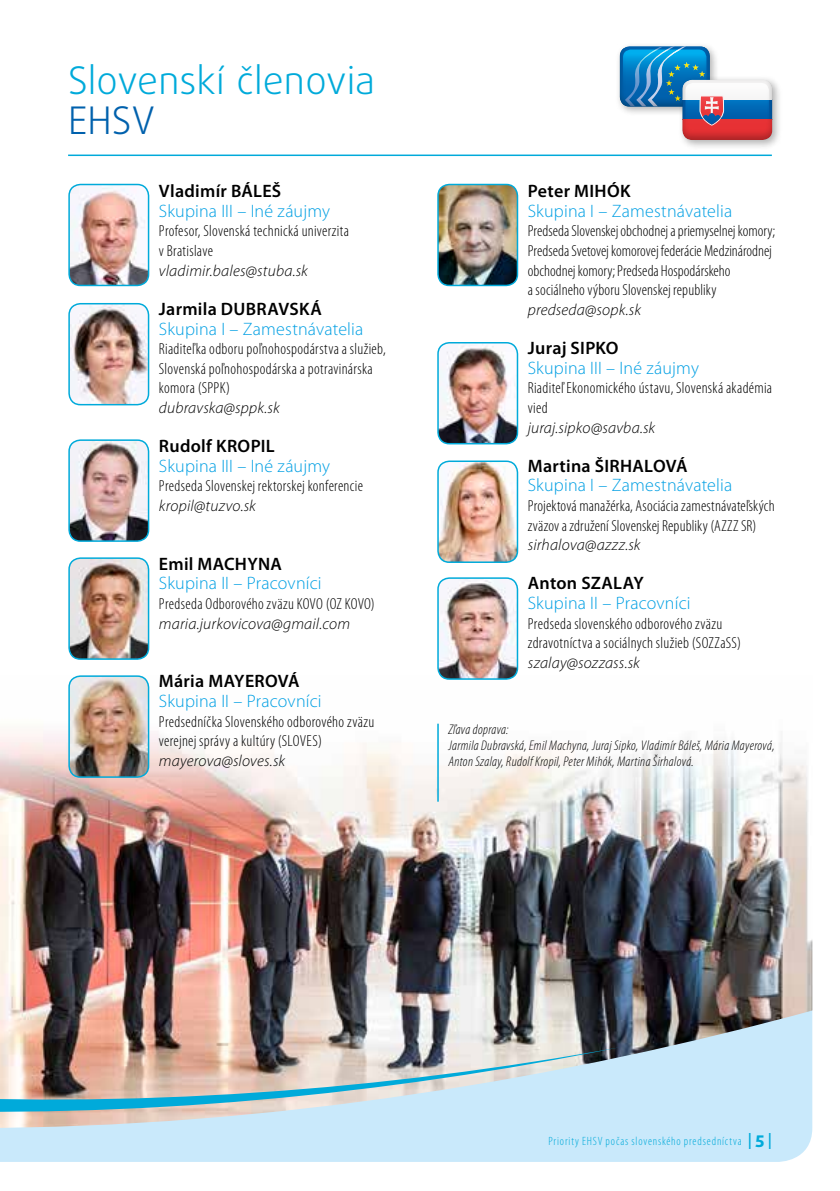
<style>
.page{position:relative;width:840px;height:1191px;background:#fff}
.page>*{position:absolute;margin:0;border:0;box-sizing:border-box;transform-origin:0 0}
.t1{font:300 38px "Daxline Pro";color:#00aada}
.t2{font:300 38px "Daxline Pro";color:#0061ad}
.t3{font:300 18px "Myriad Pro";letter-spacing:.01em;color:#009fe3}
.t4{font:600 18px "Myriad Pro";letter-spacing:.015em;color:#000}
.t5{font:300 condensed 16px/19.6px "Myriad Pro";letter-spacing:.015em;color:#000}
.t6{font:italic 300 16px "Myriad Pro";letter-spacing:.015em;color:#000}
.t7{font:italic 300 condensed 14px/16px "Myriad Pro";letter-spacing:.02em;color:#000}
.t8{font:300 condensed 12px "Myriad Pro";letter-spacing:.07em;color:#00aada}
.s1{font-weight:600;font-stretch:normal;font-size:16px}
.s2{font-family:"Daxline Pro";font-weight:800;font-stretch:normal;font-size:16px}
</style>
<div class="page">
<img style="left:0;top:45px;width:813px;height:1117px">
<h1 class="t1" style="left:68px;top:56px;width:308px">Slovenskí členovia</h1>
<h1 class="t2" style="left:68px;top:96px;width:88px">EHSV</h1>
<p class="t4" style="left:159px;top:181px;width:124px">Vladimír BÁLEŠ</p>
<p class="t3" style="left:159px;top:201px;width:172px">Skupina III – Iné záujmy</p>
<p class="t5" style="left:159px;top:222px;width:192px">Profesor, Slovenská technická univerzita v Bratislave</p>
<p class="t6" style="left:159px;top:262px;width:150px">vladimir.bales@stuba.sk</p>
<p class="t4" style="left:159px;top:299px;width:164px">Jarmila DUBRAVSKÁ</p>
<p class="t3" style="left:159px;top:318px;width:206px">Skupina I – Zamestnávatelia</p>
<p class="t5" style="left:159px;top:339px;width:228px">Riaditeľka odboru poľnohospodárstva a služieb,<br>Slovenská poľnohospodárska a potravinárska komora (SPPK)</p>
<p class="t6" style="left:159px;top:399px;width:122px">dubravska@sppk.sk</p>
<p class="t4" style="left:159px;top:436px;width:117px">Rudolf KROPIL</p>
<p class="t3" style="left:159px;top:456px;width:172px">Skupina III – Iné záujmy</p>
<p class="t5" style="left:159px;top:476px;width:205px">Predseda Slovenskej rektorskej konferencie</p>
<p class="t6" style="left:159px;top:497px;width:98px">kropil@tuzvo.sk</p>
<p class="t4" style="left:159px;top:554px;width:124px">Emil MACHYNA</p>
<p class="t3" style="left:159px;top:573px;width:164px">Skupina II – Pracovníci</p>
<p class="t5" style="left:159px;top:594px;width:217px">Predseda Odborového zväzu KOVO (OZ KOVO)</p>
<p class="t6" style="left:159px;top:615px;width:192px">maria.jurkovicova@gmail.com</p>
<p class="t4" style="left:159px;top:671px;width:142px">Mária MAYEROVÁ</p>
<p class="t3" style="left:159px;top:691px;width:164px">Skupina II – Pracovníci</p>
<p class="t5" style="left:159px;top:712px;width:217px">Predsedníčka Slovenského odborového zväzu verejnej správy a kultúry (SLOVES)</p>
<p class="t6" style="left:159px;top:752px;width:128px">mayerova@sloves.sk</p>
<p class="t4" style="left:527px;top:181px;width:104px">Peter MIHÓK</p>
<p class="t3" style="left:527px;top:201px;width:206px">Skupina I – Zamestnávatelia</p>
<p class="t5" style="left:527px;top:222px;width:249px">Predseda Slovenskej obchodnej a priemyselnej komory; Predseda Svetovej komorovej federácie Medzinárodnej obchodnej komory; Predseda Hospodárskeho<br>a sociálneho výboru Slovenskej republiky</p>
<p class="t6" style="left:527px;top:301px;width:114px">predseda@sopk.sk</p>
<p class="t4" style="left:527px;top:338px;width:92px">Juraj SIPKO</p>
<p class="t3" style="left:527px;top:358px;width:172px">Skupina III – Iné záujmy</p>
<p class="t5" style="left:527px;top:378px;width:246px">Riaditeľ Ekonomického ústavu, Slovenská akadémia vied</p>
<p class="t6" style="left:527px;top:419px;width:129px">juraj.sipko@savba.sk</p>
<p class="t4" style="left:527px;top:456px;width:161px">Martina ŠIRHALOVÁ</p>
<p class="t3" style="left:527px;top:475px;width:206px">Skupina I – Zamestnávatelia</p>
<p class="t5" style="left:527px;top:496px;width:248px">Projektová manažérka, Asociácia zamestnávateľských zväzov a združení Slovenskej Republiky (AZZZ SR)</p>
<p class="t6" style="left:527px;top:536px;width:114px">sirhalova@azzz.sk</p>
<p class="t4" style="left:527px;top:573px;width:117px">Anton SZALAY</p>
<p class="t3" style="left:527px;top:593px;width:164px">Skupina II – Pracovníci</p>
<p class="t5" style="left:527px;top:614px;width:215px">Predseda slovenského odborového zväzu zdravotníctva a sociálnych služieb (SOZZaSS)</p>
<p class="t6" style="left:527px;top:654px;width:113px">szalay@sozzass.sk</p>
<p class="t7" style="left:448px;top:722px;width:327px">Zľava doprava:<br>Jarmila Dubravská, Emil Machyna, Juraj Sipko, Vladimír Báleš, Mária Mayerová,<br>Anton Szalay, Rudolf Kropil, Peter Mihók, Martina Širhalová.</p>
<p class="t8" style="left:548px;top:1134px;width:225px">Priority EHSV počas slovenského predsedníctva <span class="s1">|</span> <span class="s2">5</span> <span class="s1">|</span></p>
</div>
